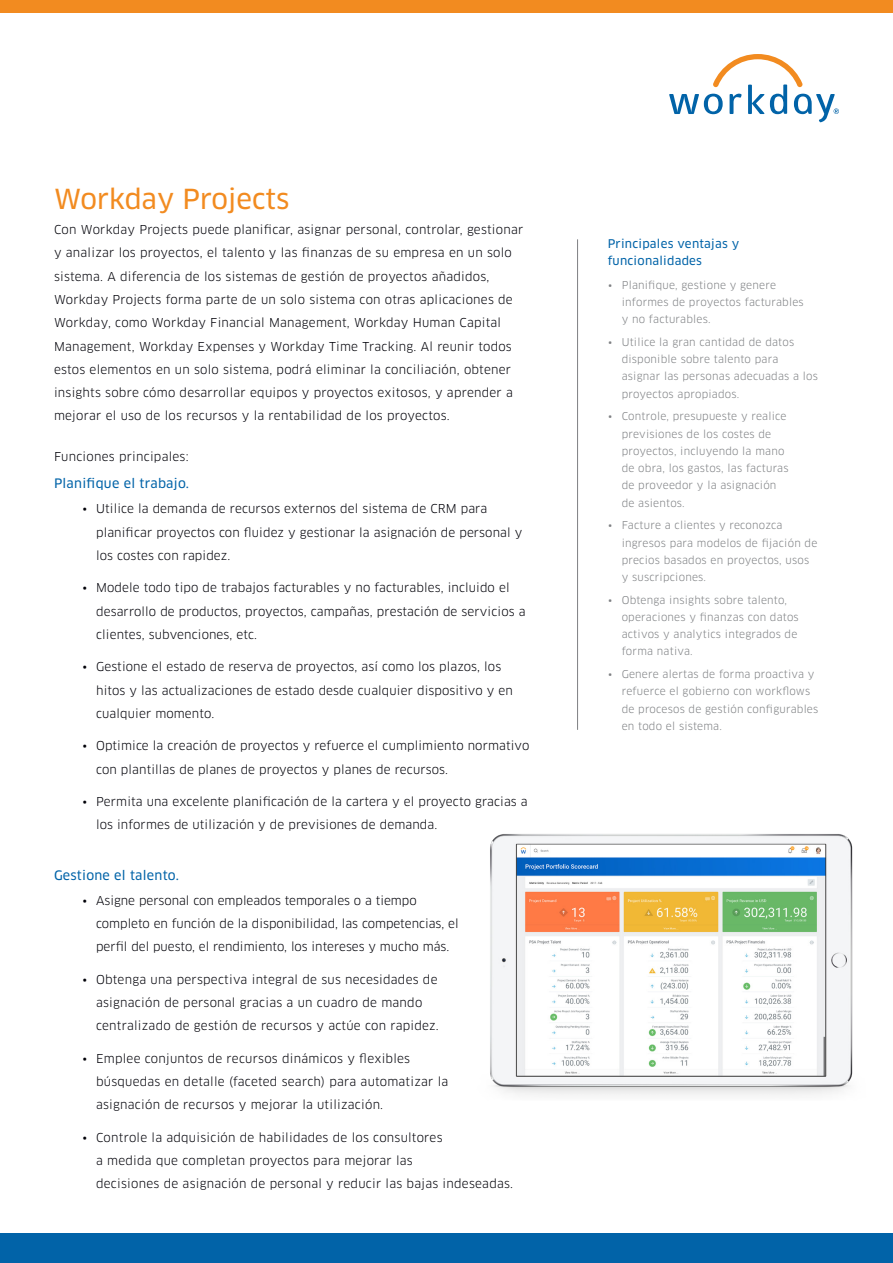
<style>
.page{position:relative;width:893px;height:1263px;background:#fff}
.page>*{position:absolute;margin:0;border:0;box-sizing:border-box;transform-origin:0 0}
.t1{font:27px "Clan OT News";color:#f28b20}
.Blue_Heading{font:12.75px "Clan OT News";letter-spacing:.02em;color:#0163a8}
.Blue_Heading_after_b{font:12.75px "Clan OT News";letter-spacing:.02em;color:#0163a8}
.Body_Copy_Last_Parag{font:12px/23.2px "Clan OT";letter-spacing:.01em;color:#000008}
.Body_Copy_before_Bul{font:12px "Clan OT";letter-spacing:.02em;color:#000008}
.Side_Bar_Headings{font:11.7px/17.2px "Clan OT News";letter-spacing:.02em;color:#0163a8}
.t2{font:10.5px/17.2px "Clan OT";letter-spacing:.02em;color:#7e8083}
</style>
<div class="page">
<svg style="left:669px;top:54px;width:170px;height:68px"></svg>
<div style="left:0;top:1233px;width:893px;height:30px;background:#0163a8"></div>
<div style="left:0;top:0;width:893px;height:13px;background:#f28b20"></div>
<hr style="left:577px;top:239px;width:1px;height:491px;background:#7e8083">
<img style="left:490px;top:834px;width:363px;height:261px">
<p class="t1" style="left:54px;top:183px;width:237px">Workday Projects</p>
<p class="Body_Copy_Last_Parag" style="left:54px;top:218px;width:471px">Con Workday Projects puede planificar, asignar personal, controlar, gestionar y analizar los proyectos, el talento y las finanzas de su empresa en un solo sistema. A diferencia de los sistemas de gestión de proyectos añadidos, Workday Projects forma parte de un solo sistema con otras aplicaciones de Workday, como Workday Financial Management, Workday Human Capital Management, Workday Expenses y Workday Time Tracking. Al reunir todos estos elementos en un solo sistema, podrá eliminar la conciliación, obtener insights sobre cómo desarrollar equipos y proyectos exitosos, y aprender a mejorar el uso de los recursos y la rentabilidad de los proyectos.</p>
<p class="Body_Copy_before_Bul" style="left:54px;top:449px;width:136px">Funciones principales:</p>
<p class="Blue_Heading" style="left:54px;top:476px;width:137px">Planifique el trabajo.</p>
<p class="Body_Copy_Last_Parag" style="left:96px;top:497px;width:428px;text-indent:-14px">• Utilice la demanda de recursos externos del sistema de CRM para planificar proyectos con fluidez y gestionar la asignación de personal y los costes con rapidez.</p>
<p class="Body_Copy_Last_Parag" style="left:96px;top:576px;width:431px;text-indent:-14px">• Modele todo tipo de trabajos facturables y no facturables, incluido el desarrollo de productos, proyectos, campañas, prestación de servicios a clientes, subvenciones, etc.</p>
<p class="Body_Copy_Last_Parag" style="left:96px;top:655px;width:418px;text-indent:-14px">• Gestione el estado de reserva de proyectos, así como los plazos, los hitos y las actualizaciones de estado desde cualquier dispositivo y en cualquier momento.</p>
<p class="Body_Copy_Last_Parag" style="left:96px;top:734px;width:435px;text-indent:-14px">• Optimice la creación de proyectos y refuerce el cumplimiento normativo con plantillas de planes de proyectos y planes de recursos.</p>
<p class="Body_Copy_Last_Parag" style="left:96px;top:790px;width:433px;text-indent:-14px">• Permita una excelente planificación de la cartera y el proyecto gracias a los informes de utilización y de previsiones de demanda.</p>
<p class="Blue_Heading_after_b" style="left:54px;top:868px;width:126px">Gestione el talento.</p>
<p class="Body_Copy_Last_Parag" style="left:96px;top:889px;width:364px;text-indent:-14px">• Asigne personal con empleados temporales o a tiempo completo en función de la disponibilidad, las competencias, el perfil del puesto, el rendimiento, los intereses y mucho más.</p>
<p class="Body_Copy_Last_Parag" style="left:96px;top:968px;width:344px;text-indent:-14px">• Obtenga una perspectiva integral de sus necesidades de asignación de personal gracias a un cuadro de mando centralizado de gestión de recursos y actúe con rapidez.</p>
<p class="Body_Copy_Last_Parag" style="left:96px;top:1047px;width:354px;text-indent:-14px">• Emplee conjuntos de recursos dinámicos y flexibles búsquedas en detalle (faceted search) para automatizar la asignación de recursos y mejorar la utilización.</p>
<p class="Body_Copy_Last_Parag" style="left:96px;top:1125px;width:418px;text-indent:-14px">• Controle la adquisición de habilidades de los consultores<br>a medida que completan proyectos para mejorar las<br>decisiones de asignación de personal y reducir las bajas indeseadas.</p>
<p class="Side_Bar_Headings" style="left:608px;top:235px;width:133px">Principales ventajas y funcionalidades</p>
<p class="t2" style="left:622px;top:276px;width:184px;text-indent:-14px">• Planifique, gestione y genere informes de proyectos facturables y no facturables.</p>
<p class="t2" style="left:622px;top:333px;width:198px;text-indent:-14px">• Utilice la gran cantidad de datos disponible sobre talento para asignar las personas adecuadas a los proyectos apropiados.</p>
<p class="t2" style="left:622px;top:408px;width:168px;text-indent:-14px">• Controle, presupueste y realice previsiones de los costes de proyectos, incluyendo la mano de obra, los gastos, las facturas de proveedor y la asignación de asientos.</p>
<p class="t2" style="left:622px;top:517px;width:197px;text-indent:-14px">• Facture a clientes y reconozca ingresos para modelos de fijación de precios basados en proyectos, usos y suscripciones.</p>
<p class="t2" style="left:622px;top:591px;width:179px;text-indent:-14px">• Obtenga insights sobre talento, operaciones y finanzas con datos activos y analytics integrados de forma nativa.</p>
<p class="t2" style="left:622px;top:666px;width:198px;text-indent:-14px">• Genere alertas de forma proactiva y refuerce el gobierno con workflows de procesos de gestión configurables en todo el sistema.</p>
</div>
